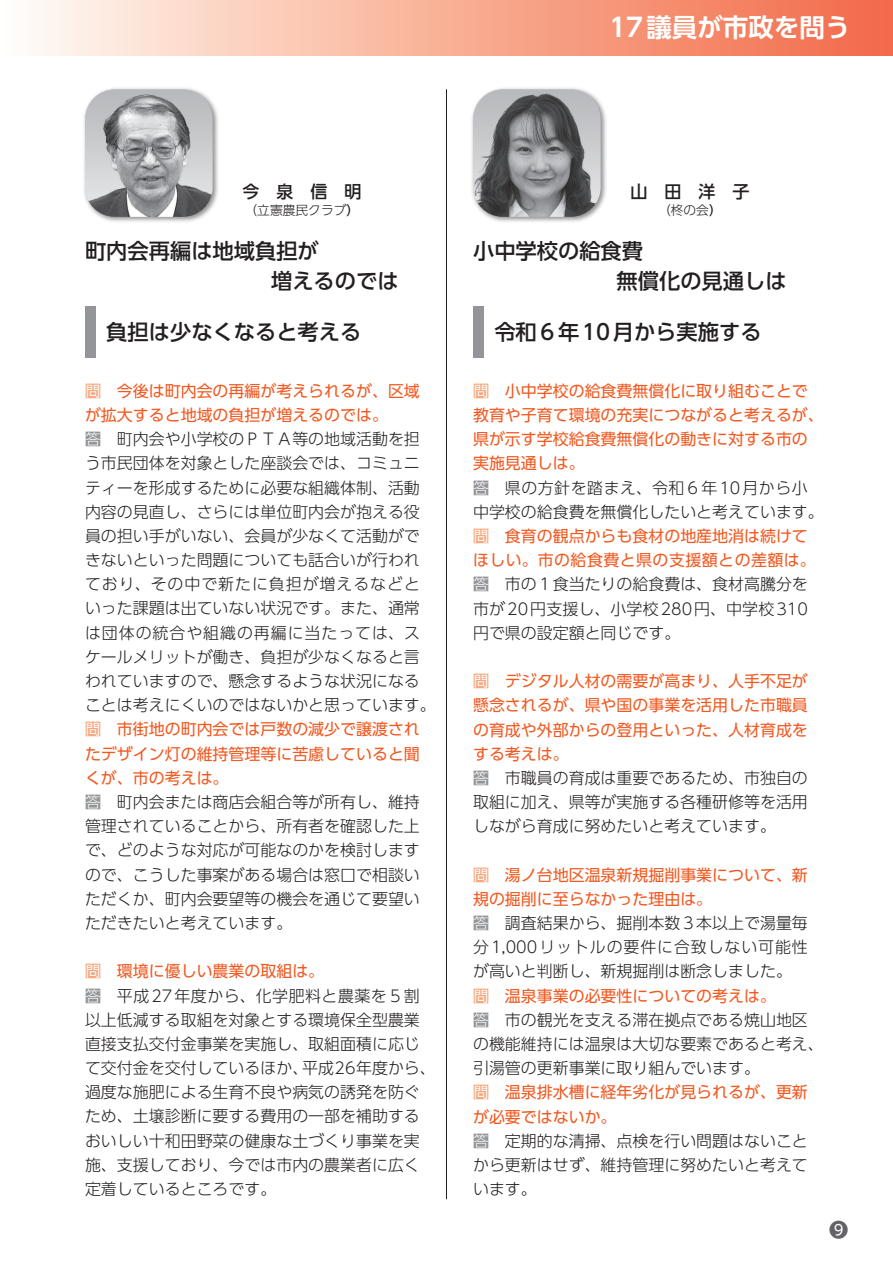
<style>
.page{position:relative;width:893px;height:1263px;background:#fff}
.page>*{position:absolute;margin:0;border:0;box-sizing:border-box;transform-origin:0 0}
.t1{font:700 25.5px "UD Shin Go Pr 6 N De";color:#fff}
.t2{font:500 21.3px/29.7px "UD Shin Go Pr 6 N";color:#231f20}
.t3{font:19.2px "UD Shin Go Pr 6 N";color:#636366}
.t4{font:500 16.95px "UD Shin Go Pr 6 N";color:#231f20}
.t5{font:300 15.9px/24.2px "UD Shin Go Pr 6 N";color:#231f20}
.t6{font:15.9px/24.2px "UD Shin Go Pr 6 N";color:#f15921}
.t7{font:300 12.75px "UD Shin Go Pr 6 N";color:#231f20}
.s1{font-weight:500}
.s2{font-weight:400;color:#f8a87e}
.s3{font-weight:400;color:#f15921}
.s4{color:#939598}
.s5{color:#f8a87e}
.s6{font-weight:300;color:#939598}
.s7{font-weight:300;color:#231f20}
</style>
<div class="page">
<div style="left:0;top:0;width:893px;height:55px;background:linear-gradient(to right,#fffbf3,#f26843)"></div>
<img style="left:84px;top:88px;width:134px;height:134px">
<img style="left:85px;top:89px;width:128px;height:128px">
<img style="left:471px;top:88px;width:135px;height:134px">
<img style="left:473px;top:89px;width:128px;height:128px">
<div style="left:85px;top:306px;width:11px;height:51px;background:#939598"></div>
<div style="left:473px;top:306px;width:11px;height:51px;background:#939598"></div>
<hr style="left:446px;top:89px;width:1px;height:1110px;background:#231f20">
<p class="t4" style="left:242px;top:178px;width:121px">今　泉　信　明</p>
<p class="t7" style="left:244px;top:200px;width:116px">（立憲農民クラブ<span class="s1">）</span></p>
<h1 class="t1" style="left:609px;top:7px;width:242px">17議員が市政を問う</h1>
<p class="t4" style="left:630px;top:178px;width:121px">山　田　洋　子</p>
<p class="t7" style="left:658px;top:200px;width:65px">（柊の会<span class="s1">）</span></p>
<h2 class="t2" style="left:271px;top:235px;width:150px;text-indent:-186px">町内会再編は地域負担が<br>増えるのでは　</h2>
<h2 class="t2" style="left:617px;top:235px;width:193px;text-indent:-144px">小中学校の給食費<br>無償化の見通しは　</h2>
<h2 class="t2" style="left:106px;top:316px;width:257px">負担は少なくなると考える</h2>
<h2 class="t2" style="left:494px;top:316px;width:269px">令和６年10月から実施する</h2>
<p class="t5" style="left:85px;top:378px;width:352px"><span class="s2">問</span><span class="s3">　今後は町内会の再編が考えられるが、区域が拡大すると地域の負担が増えるのでは。<br></span><span class="s4">答</span>　町内会や小学校のＰＴＡ等の地域活動を担う市民団体を対象とした座談会では、コミュニティーを形成するために必要な組織体制、活動内容の見直し、さらには単位町内会が抱える役員の担い手がいない、会員が少なくて活動ができないといった問題についても話合いが行われており、その中で新たに負担が増えるなどといった課題は出ていない状況です。また、通常は団体の統合や組織の再編に当たっては、スケールメリットが働き、負担が少なくなると言われていますので、懸念するような状況になることは考えにくいのではないかと思っています。<span class="s2">問</span><span class="s3">　市街地の町内会では戸数の減少で譲渡されたデザイン灯の維持管理等に苦慮していると聞くが、市の考えは。<br></span><span class="s4">答</span>　町内会または商店会組合等が所有し、維持管理されていることから、所有者を確認した上で、どのような対応が可能なのかを検討しますので、こうした事案がある場合は窓口で相談いただくか、町内会要望等の機会を通じて要望いただきたいと考えています。</p>
<p class="t5" style="left:85px;top:959px;width:352px"><span class="s2">問</span><span class="s3">　環境に優しい農業の取組は。<br></span><span class="s4">答</span>　平成27年度から、化学肥料と農薬を５割以上低減する取組を対象とする環境保全型農業直接支払交付金事業を実施し、取組面積に応じて交付金を交付しているほか、平成26年度から、過度な施肥による生育不良や病気の誘発を防ぐため、土壌診断に要する費用の一部を補助するおいしい十和田野菜の健康な土づくり事業を実施、支援しており、今では市内の農業者に広く定着しているところです。</p>
<p class="t6" style="left:473px;top:378px;width:352px"><span class="s5">問</span>　小中学校の給食費無償化に取り組むことで教育や子育て環境の充実につながると考えるが、県が示す学校給食費無償化の動きに対する市の実施見通しは。　<br><span class="s6">答</span><span class="s7">　県の方針を踏まえ、令和６年10月から小中学校の給食費を無償化したいと考えています。</span><span class="s5">問</span>　食育の観点からも食材の地産地消は続けてほしい。市の給食費と県の支援額との差額は。<span class="s6">答</span><span class="s7">　市の１食当たりの給食費は、食材高騰分を市が20円支援し、小学校280円、中学校310円で県の設定額と同じです。</span></p>
<p class="t6" style="left:473px;top:669px;width:336px"><span class="s5">問</span>　デジタル人材の需要が高まり、人手不足が懸念されるが、県や国の事業を活用した市職員の育成や外部からの登用といった、人材育成をする考えは。<br><span class="s6">答</span><span class="s7">　市職員の育成は重要であるため、市独自の取組に加え、県等が実施する各種研修等を活用しながら育成に努めたいと考えています。</span></p>
<p class="t5" style="left:473px;top:862px;width:352px"><span class="s2">問</span><span class="s3">　湯ノ台地区温泉新規掘削事業について、新規の掘削に至らなかった理由は。<br></span><span class="s4">答</span>　調査結果から、掘削本数３本以上で湯量毎分1,000リットルの要件に合致しない可能性が高いと判断し、新規掘削は断念しました。<br><span class="s2">問</span><span class="s3">　温泉事業の必要性についての考えは。<br></span><span class="s4">答</span>　市の観光を支える滞在拠点である焼山地区の機能維持には温泉は大切な要素であると考え、引湯管の更新事業に取り組んでいます。<br><span class="s2">問</span><span class="s3">　温泉排水槽に経年劣化が見られるが、更新が必要ではないか。<br></span><span class="s4">答</span>　定期的な清掃、点検を行い問題はないことから更新はせず、維持管理に努めたいと考えています。</p>
<p class="t3" style="left:829px;top:1214px;width:21px">❾</p>
</div>
